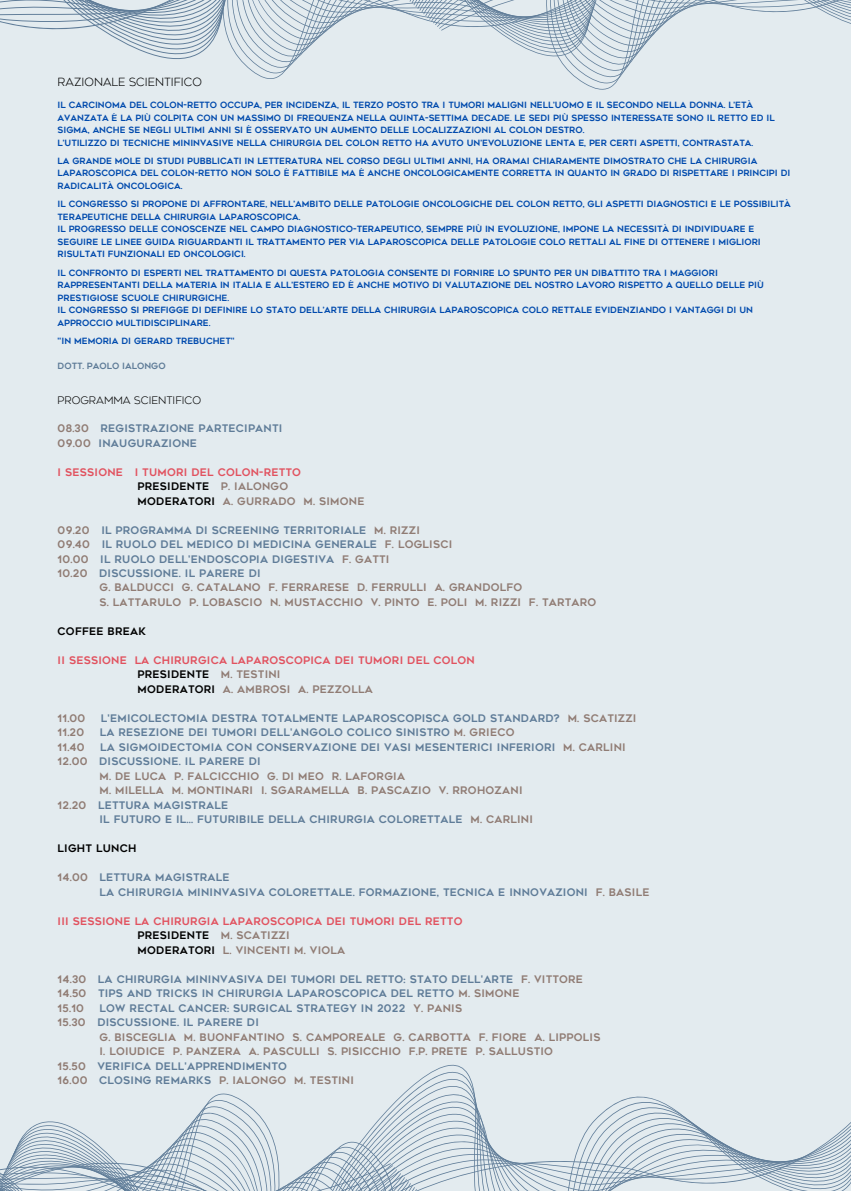
<style>
.page{position:relative;width:851px;height:1191px;background:#fff}
.page>*{position:absolute;margin:0;border:0;box-sizing:border-box;transform-origin:0 0}
.t1{font:300 11.2px "Geometos Neue";color:#000}
.t2{font:10.4px/14.4px "Geometos";letter-spacing:.025em;color:#5f7c98}
.t3{font:10.4px "Geometos";letter-spacing:.025em;color:#907c74}
.t4{font:10.4px/14.4px "Geometos";letter-spacing:.025em;color:#e1525f}
.t5{font:10.4px "Geometos";letter-spacing:.025em;color:#000}
.t6{font:300 10.4px "Geometos Neue";color:#000}
.t7{font:8.6px/12.6px "Geometos";color:#004aad}
.t8{font:8.6px "Geometos";color:#5f7c98}
.s1{color:#907c74}
.s2{color:#000}
.s3{color:#5f7c98}
</style>
<div class="page">
<div style="left:0;top:0;width:850px;height:1190px;background:#e3ebef"></div>
<svg style="left:0;top:0;width:80px;height:30px"></svg>
<svg style="left:6px;top:1093px;width:313px;height:97px"></svg>
<svg style="left:80px;top:0;width:319px;height:79px"></svg>
<svg style="left:399px;top:0;width:451px;height:90px"></svg>
<svg style="left:319px;top:1064px;width:531px;height:126px"></svg>
<h1 class="t1" style="left:58px;top:76px;width:146px">RAZIONALE SCIENTIFICO</h1>
<p class="t7" style="left:58px;top:100px;width:718px">IL CARCINOMA DEL COLON-RETTO OCCUPA, PER INCIDENZA, IL TERZO POSTO TRA I TUMORI MALIGNI NELL’UOMO E IL SECONDO NELLA DONNA. L’ETÀ AVANZATA È LA PIÙ COLPITA CON UN MASSIMO DI FREQUENZA NELLA QUINTA-SETTIMA DECADE. LE SEDI PIÙ SPESSO INTERESSATE SONO IL RETTO ED IL SIGMA, ANCHE SE NEGLI ULTIMI ANNI SI È OSSERVATO UN AUMENTO DELLE LOCALIZZAZIONI AL COLON DESTRO.<br>L’UTILIZZO DI TECNICHE MININVASIVE NELLA CHIRURGIA DEL COLON RETTO HA AVUTO UN’EVOLUZIONE LENTA E, PER CERTI ASPETTI, CONTRASTATA.</p>
<p class="t7" style="left:58px;top:155px;width:733px">LA GRANDE MOLE DI STUDI PUBBLICATI IN LETTERATURA NEL CORSO DEGLI ULTIMI ANNI, HA ORAMAI CHIARAMENTE DIMOSTRATO CHE LA CHIRURGIA<br>LAPAROSCOPICA DEL COLON-RETTO NON SOLO È FATTIBILE MA È ANCHE ONCOLOGICAMENTE CORRETTA IN QUANTO IN GRADO DI RISPETTARE I PRINCIPI DI<br>RADICALITÀ ONCOLOGICA.</p>
<p class="t7" style="left:58px;top:199px;width:734px">IL CONGRESSO SI PROPONE DI AFFRONTARE, NELL’AMBITO DELLE PATOLOGIE ONCOLOGICHE DEL COLON RETTO, GLI ASPETTI DIAGNOSTICI E LE POSSIBILITÀ TERAPEUTICHE DELLA CHIRURGIA LAPAROSCOPICA.<br>IL PROGRESSO DELLE CONOSCENZE NEL CAMPO DIAGNOSTICO-TERAPEUTICO, SEMPRE PIÙ IN EVOLUZIONE, IMPONE LA NECESSITÀ DI INDIVIDUARE E SEGUIRE LE LINEE GUIDA RIGUARDANTI IL TRATTAMENTO PER VIA LAPAROSCOPICA DELLE PATOLOGIE COLO RETTALI AL FINE DI OTTENERE I MIGLIORI RISULTATI FUNZIONALI ED ONCOLOGICI.</p>
<p class="t7" style="left:58px;top:267px;width:707px">IL CONFRONTO DI ESPERTI NEL TRATTAMENTO DI QUESTA PATOLOGIA CONSENTE DI FORNIRE LO SPUNTO PER UN DIBATTITO TRA I MAGGIORI RAPPRESENTANTI DELLA MATERIA IN ITALIA E ALL’ESTERO ED È ANCHE MOTIVO DI VALUTAZIONE DEL NOSTRO LAVORO RISPETTO A QUELLO DELLE PIÙ PRESTIGIOSE SCUOLE CHIRURGICHE.<br>IL CONGRESSO SI PREFIGGE DI DEFINIRE LO STATO DELL’ARTE DELLA CHIRURGIA LAPAROSCOPICA COLO RETTALE EVIDENZIANDO I VANTAGGI DI UN APPROCCIO MULTIDISCIPLINARE.</p>
<p class="t7" style="left:58px;top:335px;width:178px">"IN MEMORIA DI GERARD TREBUCHET"</p>
<p class="t8" style="left:58px;top:362px;width:109px">DOTT. PAOLO IALONGO</p>
<p class="t6" style="left:58px;top:395px;width:145px">PROGRAMMA SCIENTIFICO</p>
<p class="t2" style="left:58px;top:422px;width:226px"><span class="s1">08.30</span> REGISTRAZIONE PARTECIPANTI<br><span class="s1">09.00</span> INAUGURAZIONE</p>
<p class="t4" style="left:137px;top:466px;width:228px;text-indent:-80px">I SESSIONE I TUMORI DEL COLON-RETTO<br><span class="s2">PRESIDENTE</span> <span class="s1">P. IALONGO<br></span><span class="s2">MODERATORI</span> <span class="s1">A. GURRADO M. SIMONE</span></p>
<p class="t2" style="left:58px;top:524px;width:363px"><span class="s1">09.20</span> IL PROGRAMMA DI SCREENING TERRITORIALE <span class="s1">M. RIZZI</span></p>
<p class="t2" style="left:58px;top:538px;width:396px"><span class="s1">09.40</span> IL RUOLO DEL MEDICO DI MEDICINA GENERALE <span class="s1">F. LOGLISCI</span></p>
<p class="t2" style="left:58px;top:553px;width:333px"><span class="s1">10.00</span> IL RUOLO DELL'ENDOSCOPIA DIGESTIVA <span class="s1">F. GATTI</span></p>
<p class="t2" style="left:58px;top:567px;width:204px"><span class="s1">10.20</span> DISCUSSIONE. IL PARERE DI</p>
<p class="t3" style="left:99px;top:584px;width:424px">G. BALDUCCI G. CATALANO F. FERRARESE D. FERRULLI A. GRANDOLFO</p>
<p class="t3" style="left:99px;top:598px;width:498px">S. LATTARULO P. LOBASCIO N. MUSTACCHIO V. PINTO E. POLI M. RIZZI F. TARTARO</p>
<p class="t5" style="left:58px;top:627px;width:90px">COFFEE BREAK</p>
<p class="t4" style="left:137px;top:654px;width:338px;text-indent:-80px">II SESSIONE LA CHIRURGICA LAPAROSCOPICA DEI TUMORI DEL COLON<br><span class="s2">PRESIDENTE</span> <span class="s1">M. TESTINI<br></span><span class="s2">MODERATORI</span> <span class="s1">A. AMBROSI A. PEZZOLLA</span></p>
<p class="t3" style="left:58px;top:714px;width:29px">11.00</p>
<p class="t2" style="left:101px;top:712px;width:537px">L'EMICOLECTOMIA DESTRA TOTALMENTE LAPAROSCOPISCA GOLD STANDARD? <span class="s1">M. SCATIZZI</span></p>
<p class="t3" style="left:58px;top:729px;width:28px">11.20</p>
<p class="t2" style="left:100px;top:727px;width:416px">LA RESEZIONE DEI TUMORI DELL'ANGOLO COLICO SINISTRO <span class="s1">M. GRIECO</span></p>
<p class="t3" style="left:58px;top:743px;width:28px">11.40</p>
<p class="t2" style="left:100px;top:741px;width:527px">LA SIGMOIDECTOMIA CON CONSERVAZIONE DEI VASI MESENTERICI INFERIORI <span class="s1">M. CARLINI</span></p>
<p class="t2" style="left:58px;top:756px;width:204px"><span class="s1">12.00</span> DISCUSSIONE. IL PARERE DI</p>
<p class="t3" style="left:99px;top:772px;width:307px">M. DE LUCA P. FALCICCHIO G. DI MEO R. LAFORGIA</p>
<p class="t3" style="left:99px;top:787px;width:424px">M. MILELLA M. MONTINARI I. SGARAMELLA B. PASCAZIO V. RROHOZANI</p>
<p class="t2" style="left:58px;top:799px;width:172px"><span class="s1">12.20</span> LETTURA MAGISTRALE</p>
<p class="t2" style="left:99px;top:814px;width:435px">IL FUTURO E IL... FUTURIBILE DELLA CHIRURGIA COLORETTALE <span class="s1">M. CARLINI</span></p>
<p class="t5" style="left:58px;top:845px;width:80px">LIGHT LUNCH</p>
<p class="t2" style="left:99px;top:872px;width:551px;text-indent:-42px"><span class="s1">14.00</span> LETTURA MAGISTRALE<br>LA CHIRURGIA MININVASIVA COLORETTALE. FORMAZIONE, TECNICA E INNOVAZIONI <span class="s1">F. BASILE</span></p>
<p class="t4" style="left:137px;top:915px;width:326px;text-indent:-80px">III SESSIONE LA CHIRURGIA LAPAROSCOPICA DEI TUMORI DEL RETTO<br><span class="s2">PRESIDENTE</span> <span class="s1">M. SCATIZZI<br></span><span class="s2">MODERATORI</span> <span class="s1">L. VINCENTI M. VIOLA</span></p>
<p class="t2" style="left:58px;top:973px;width:526px"><span class="s1">14.30</span> LA CHIRURGIA MININVASIVA DEI TUMORI DEL RETTO: STATO DELL'ARTE <span class="s1">F. VITTORE<br>14.50</span> TIPS AND TRICKS IN CHIRURGIA LAPAROSCOPICA DEL RETTO <span class="s1">M. SIMONE<br>15.10</span></p>
<p class="t2" style="left:99px;top:1002px;width:364px">LOW RECTAL CANCER: SURGICAL STRATEGY IN 2022 <span class="s1">Y. PANIS</span></p>
<p class="t2" style="left:58px;top:1016px;width:203px"><span class="s1">15.30</span> DISCUSSIONE. IL PARERE DI</p>
<p class="t3" style="left:99px;top:1033px;width:502px">G. BISCEGLIA M. BUONFANTINO S. CAMPOREALE G. CARBOTTA F. FIORE A. LIPPOLIS</p>
<p class="t3" style="left:99px;top:1047px;width:454px">I. LOIUDICE P. PANZERA A. PASCULLI S. PISICCHIO F.P. PRETE P. SALLUSTIO</p>
<p class="t2" style="left:58px;top:1060px;width:230px"><span class="s1">15.50</span> VERIFICA DELL'APPRENDIMENTO</p>
<p class="t3" style="left:58px;top:1076px;width:297px">16.00 <span class="s3">CLOSING REMARKS</span> P. IALONGO M. TESTINI</p>
</div>
